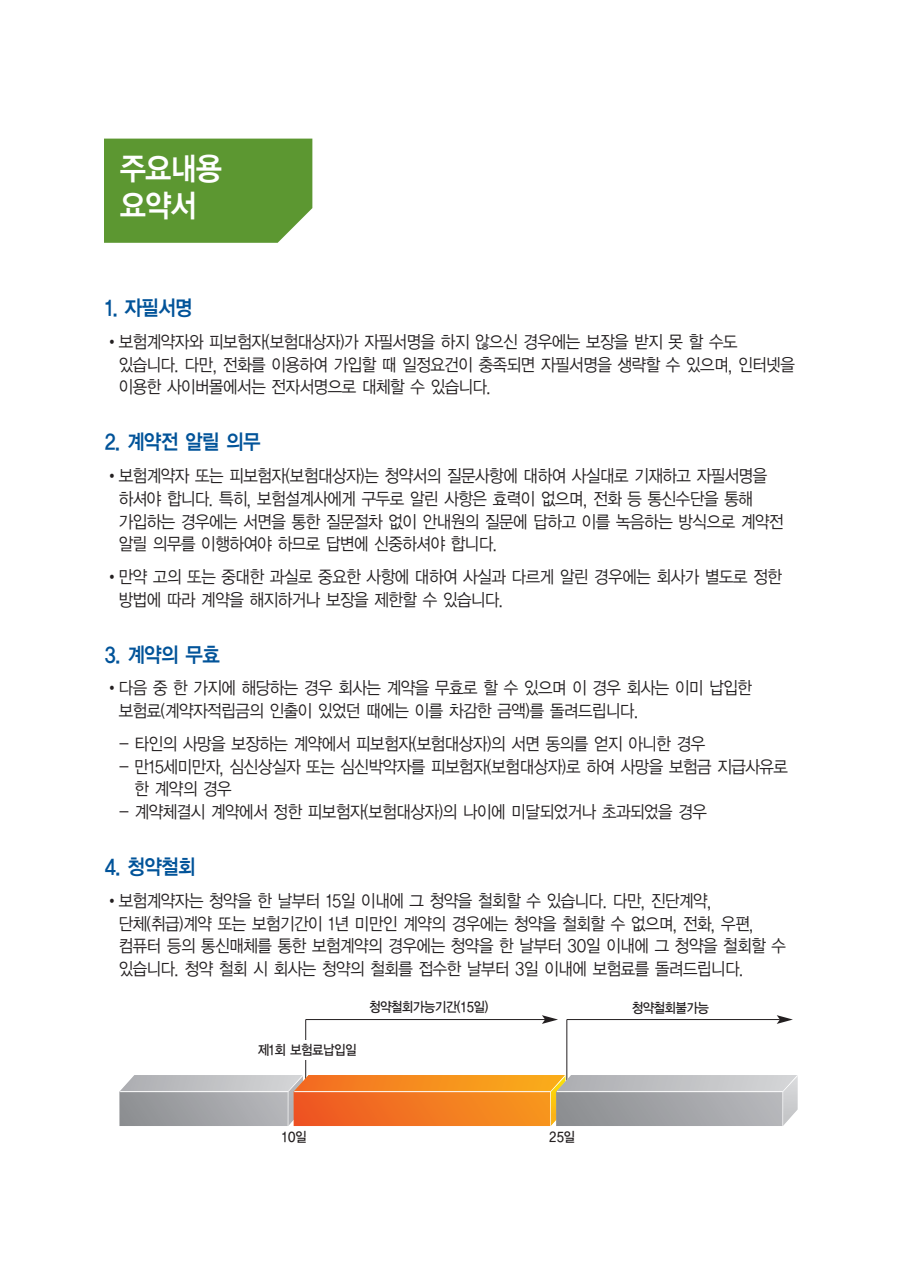
<style>
.page{position:relative;width:901px;height:1274px;background:#fff}
.page>*{position:absolute;margin:0;border:0;box-sizing:border-box;transform-origin:0 0}
.t1{font:31.5px/36.8px "YGO14";letter-spacing:-.105em;color:#fff;scale:.9 1}
.t2{font:21px "YGO14";letter-spacing:-.105em;color:#015399;scale:.9 1}
.t3{font:17.5px/22.8px "YGO12";letter-spacing:-.11em;color:#231f20;scale:.9 1}
.t4{font:13.65px "YGO13";letter-spacing:-.11em;color:#231f20;scale:.9 1}
</style>
<div class="page">
<div style="left:104px;top:139px;width:208px;height:104px;background:#5c9731"></div>
<hr style="left:305px;top:1019px;width:1px;height:70px;background:#231f20">
<hr style="left:566px;top:1019px;width:1px;height:70px;background:#231f20">
<hr style="left:567px;top:1019px;width:213px;height:1px;background:#231f20">
<svg style="left:777px;top:1015px;width:16px;height:9px"></svg>
<hr style="left:306px;top:1019px;width:239px;height:1px;background:#231f20">
<svg style="left:542px;top:1015px;width:16px;height:9px"></svg>
<svg style="left:119px;top:1075px;width:679px;height:51px;background:#c99e7c"></svg>
<div style="left:241px;top:1040px;width:133px;height:19px;background:#fff"></div>
<h1 class="t1" style="left:119px;top:152px;width:117px">주요내용 요약서</h1>
<p class="t2" style="left:104px;top:298px;width:101px">1. 자필서명</p>
<p class="t3" style="left:118px;top:331px;width:754px;text-indent:-14px">•보험계약자와 피보험자(보험대상자)가 자필서명을 하지 않으신 경우에는 보장을 받지 못 할 수도 있습니다. 다만, 전화를 이용하여 가입할 때 일정요건이 충족되면 자필서명을 생략할 수 있으며, 인터넷을 이용한 사이버몰에서는 전자서명으로 대체할 수 있습니다.</p>
<p class="t2" style="left:104px;top:432px;width:176px">2. 계약전 알릴 의무</p>
<p class="t3" style="left:118px;top:465px;width:742px;text-indent:-14px">•보험계약자 또는 피보험자(보험대상자)는 청약서의 질문사항에 대하여 사실대로 기재하고 자필서명을 하셔야 합니다. 특히, 보험설계사에게 구두로 알린 사항은 효력이 없으며, 전화 등 통신수단을 통해 가입하는 경우에는 서면을 통한 질문절차 없이 안내원의 질문에 답하고 이를 녹음하는 방식으로 계약전 알릴 의무를 이행하여야 하므로 답변에 신중하셔야 합니다.</p>
<p class="t3" style="left:118px;top:566px;width:740px;text-indent:-14px">•만약 고의 또는 중대한 과실로 중요한 사항에 대하여 사실과 다르게 알린 경우에는 회사가 별도로 정한 방법에 따라 계약을 해지하거나 보장을 제한할 수 있습니다.</p>
<p class="t2" style="left:104px;top:645px;width:131px">3. 계약의 무효</p>
<p class="t3" style="left:118px;top:678px;width:707px;text-indent:-14px">•다음 중 한 가지에 해당하는 경우 회사는 계약을 무효로 할 수 있으며 이 경우 회사는 이미 납입한 보험료(계약자적립금의 인출이 있었던 때에는 이를 차감한 금액)를 돌려드립니다.</p>
<p class="t3" style="left:119px;top:733px;width:654px">- 타인의 사망을 보장하는 계약에서 피보험자(보험대상자)의 서면 동의를 얻지 아니한 경우</p>
<p class="t3" style="left:134px;top:756px;width:729px;text-indent:-15px">- 만15세미만자, 심신상실자 또는 심신박약자를 피보험자(보험대상자)로 하여 사망을 보험금 지급사유로 한 계약의 경우</p>
<p class="t3" style="left:119px;top:801px;width:656px">- 계약체결시 계약에서 정한 피보험자(보험대상자)의 나이에 미달되었거나 초과되었을 경우</p>
<p class="t2" style="left:104px;top:857px;width:104px">4. 청약철회</p>
<p class="t3" style="left:118px;top:890px;width:744px;text-indent:-14px">•보험계약자는 청약을 한 날부터 15일 이내에 그 청약을 철회할 수 있습니다. 다만, 진단계약, 단체(취급)계약 또는 보험기간이 1년 미만인 계약의 경우에는 청약을 철회할 수 없으며, 전화, 우편, 컴퓨터 등의 통신매체를 통한 보험계약의 경우에는 청약을 한 날부터 30일 이내에 그 청약을 철회할 수 있습니다. 청약 철회 시 회사는 청약의 철회를 접수한 날부터 3일 이내에 보험료를 돌려드립니다.</p>
<p class="t4" style="left:258px;top:1044px;width:112px">제1회 보험료납입일</p>
<p class="t4" style="left:369px;top:1000px;width:135px">청약철회가능기간(15일)</p>
<p class="t4" style="left:282px;top:1131px;width:30px">10일</p>
<p class="t4" style="left:549px;top:1131px;width:31px">25일</p>
<p class="t4" style="left:631px;top:1002px;width:88px">청약철회불가능</p>
</div>
